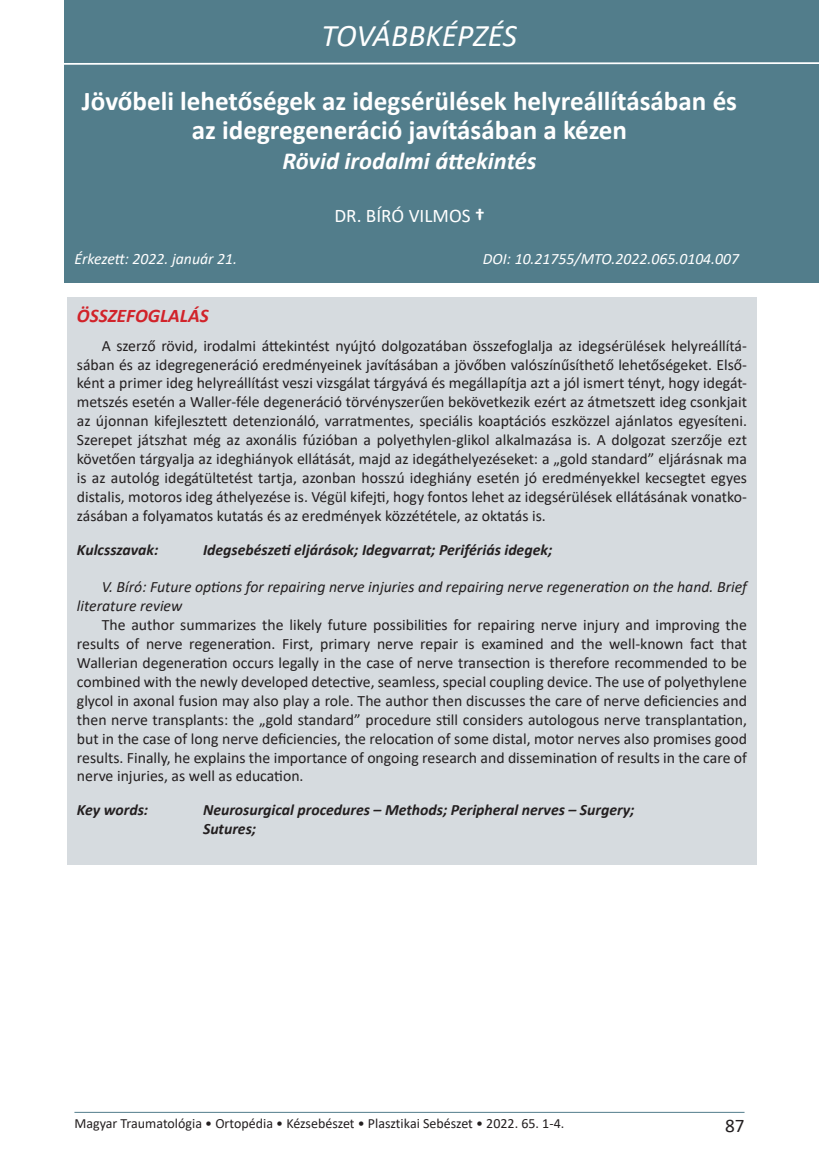
<style>
.page{position:relative;width:819px;height:1176px;background:#fff}
.page>*{position:absolute;margin:0;border:0;box-sizing:border-box;transform-origin:0 0}
.Főcím{font:italic 31.5px "Calibri";color:#fff}
.Kórház{font:700 27.12px/29.8px "Calibri";color:#fff;text-align:center}
.Kórház-2{font:italic 700 24.5px "Calibri";color:#fff}
.Szerzők_1{font:19.25px "Calibri";color:#fff}
.Címsor_1{font:italic 700 19.25px "Calibri";color:#d1232a}
.t1{font:19.25px "Calibri";color:#231f20}
.Összefoglalás{font:15.75px/18.9px "Calibri";color:#231f20;text-align:justify}
.Kulcsszavak{font:italic 700 15.75px/18.9px "Calibri";color:#231f20}
.Összefoglalás-2{font:italic 15.75px/18.9px "Calibri";color:#231f20}
.Szerzők_1-2{font:italic 15.75px "Calibri";color:#fff}
.t2{font:14px "Calibri";color:#231f20}
.s1{font-weight:700}
</style>
<div class="page">
<div style="left:64px;top:0;width:755px;height:283px;background:#527d8b"></div>
<hr style="left:74px;top:1112px;width:670px;height:1px;background:#527d8b">
<svg style="left:64px;top:62px;width:755px;height:3px;background:#b6c8ce"></svg>
<div style="left:67px;top:297px;width:689px;height:567px;background:#d6dbdf"></div>
<p class="Főcím" style="left:321px;top:14px;width:197px">TOVÁBBKÉPZÉS</p>
<p class="Kórház" style="left:82px;top:85px;width:656px">Jövőbeli lehetőségek az idegsérülések helyreállításában és az idegregeneráció javításában a kézen</p>
<p class="Kórház-2" style="left:282px;top:144px;width:256px">Rövid irodalmi áttekintés</p>
<p class="Szerzők_1" style="left:334px;top:202px;width:152px">DR. BÍRÓ VILMOS <span class="s1">†</span></p>
<p class="Szerzők_1-2" style="left:74px;top:248px;width:164px">Érkezett: 2022. január 21.</p>
<p class="Szerzők_1-2" style="left:483px;top:248px;width:258px">DOI: 10.21755/MTO.2022.065.0104.007</p>
<p class="Címsor_1" style="left:77px;top:302px;width:133px">ÖSSZEFOGLALÁS</p>
<p class="Összefoglalás" style="left:77px;top:335px;width:671px;text-indent:25px">A szerző rövid, irodalmi áttekintést nyújtó dolgozatában összefoglalja az idegsérülések helyreállítá&shy;sában és az idegregeneráció eredményeinek javításában a jövőben valószínűsíthető lehetőségeket. Első&shy;ként a primer ideg helyreállítást veszi vizsgálat tárgyává és megállapítja azt a jól ismert tényt, hogy idegát&shy;metszés esetén a Waller-féle degeneráció törvényszerűen bekövetkezik ezért az átmetszett ideg csonkjait az újonnan kifejlesztett detenzionáló, varratmentes, speciális koaptációs eszközzel ajánlatos egyesíteni.<br>Szerepet játszhat még az axonális fúzióban a polyethylen-glikol alkalmazása is. A dolgozat szerzője ezt követően tárgyalja az ideghiányok ellátását, majd az idegáthelyezéseket: a „gold standard” eljárásnak ma is az autológ idegátültetést tartja, azonban hosszú ideghiány esetén jó eredményekkel kecsegtet egyes distalis, motoros ideg áthelyezése is. Végül kifejti, hogy fontos lehet az idegsérülések ellátásának vonatko&shy;zásában a folyamatos kutatás és az eredmények közzététele, az oktatás is.</p>
<p class="Kulcsszavak" style="left:77px;top:539px;width:83px">Kulcsszavak:</p>
<p class="Kulcsszavak" style="left:203px;top:539px;width:351px">Idegsebészeti eljárások; Idegvarrat; Perifériás idegek;</p>
<p class="Összefoglalás-2" style="left:77px;top:577px;width:671px;text-indent:25px">V. Bíró: Future options for repairing nerve injuries and repairing nerve regeneration on the hand. Brief literature review</p>
<p class="Összefoglalás" style="left:77px;top:615px;width:671px;text-indent:25px">The author summarizes the likely future possibilities for repairing nerve injury and improving the results of nerve regeneration. First, primary nerve repair is examined and the well-known fact that Wallerian degeneration occurs legally in the case of nerve transection is therefore recommended to be combined with the newly developed detective, seamless, special coupling device. The use of polyethylene glycol in axonal fusion may also play a role. The author then discusses the care of nerve deficiencies and then nerve transplants: the „gold standard” procedure still considers autologous nerve transplantation, but in the case of long nerve deficiencies, the relocation of some distal, motor nerves also promises good results. Finally, he explains the importance of ongoing research and dissemination of results in the care of nerve injuries, as well as education.</p>
<p class="Kulcsszavak" style="left:77px;top:800px;width:73px">Key words:</p>
<p class="Kulcsszavak" style="left:203px;top:800px;width:433px">Neurosurgical procedures – Methods; Peripheral nerves – Surgery;<br>Sutures;</p>
<p class="t2" style="left:74px;top:1113px;width:491px">Magyar Traumatológia • Ortopédia • Kézsebészet • Plasztikai Sebészet • 2022. 65. 1-4.</p>
<p class="t1" style="left:725px;top:1112px;width:21px">87</p>
</div>
